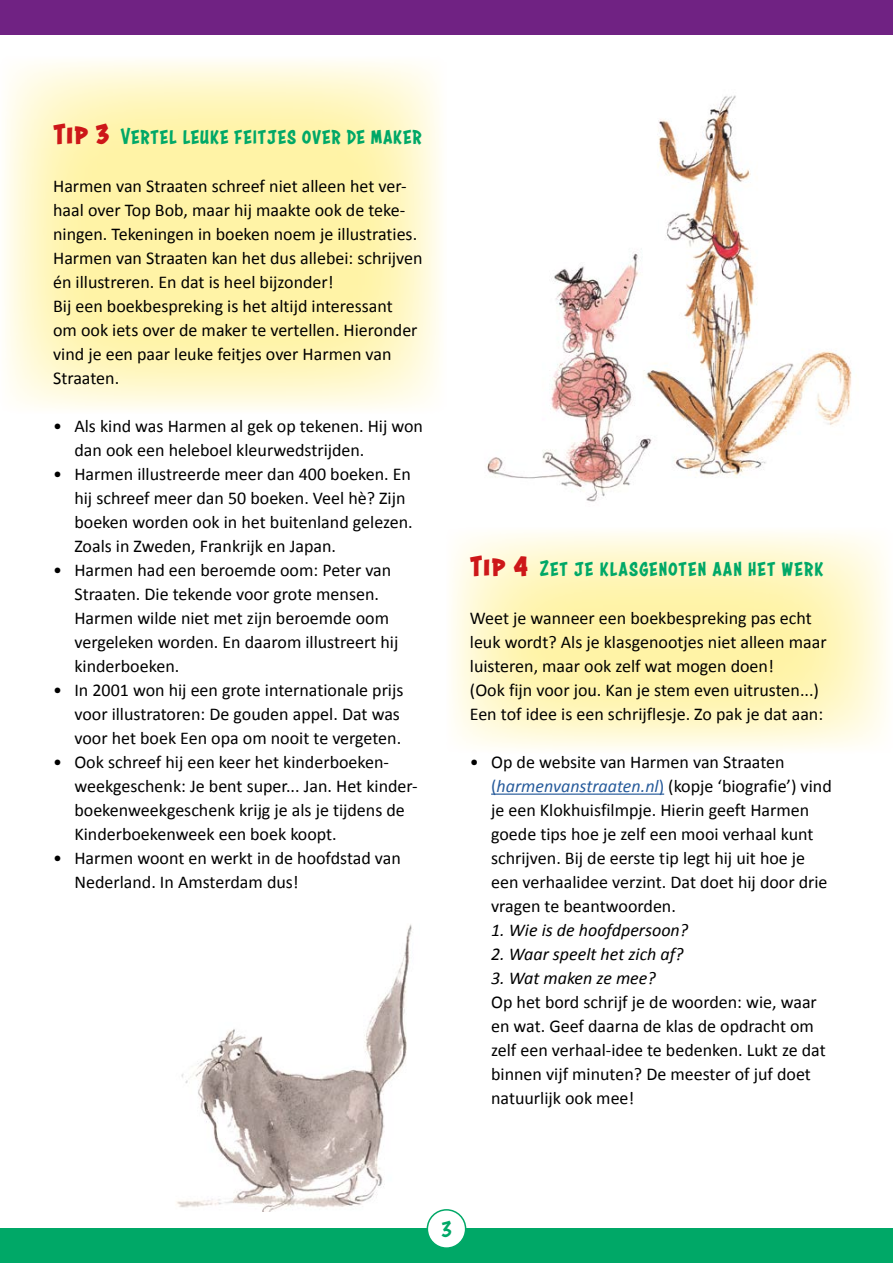
<style>
.page{position:relative;width:893px;height:1263px;background:#fff}
.page>*{position:absolute;margin:0;border:0;box-sizing:border-box;transform-origin:0 0}
.t1{font:24px "Astounder Squared BB";letter-spacing:.04em;color:#00a867}
.t2{font:18px/24px "Calibri";color:#000}
.t3{font:italic 18px "Calibri";color:#000}
.s1{font-weight:700;font-size:30px;color:#cd1719}
.s2{color:#275b9b}
.s3{font-style:italic;color:#275b9b}
</style>
<div class="page">
<div style="left:0;top:1229px;width:893px;height:34px;background:#00a867"></div>
<div style="left:427px;top:1210px;width:39px;height:38px;background:#fff;border-radius:50%"></div>
<div style="left:427px;top:1209px;width:39px;height:40px;border:2px solid #00a867;border-radius:50%"></div>
<img style="left:487px;top:95px;width:365px;height:407px">
<img style="left:176px;top:924px;width:236px;height:288px">
<svg style="left:5px;top:61px;width:435px;height:349px;background:#fff6be"></svg>
<svg style="left:452px;top:532px;width:434px;height:217px;background:#fff7c5"></svg>
<hr style="left:491px;top:793px;width:173px;height:2px;background:#275b9b">
<div style="left:0;top:0;width:893px;height:34px;background:#702283"></div>
<h1 class="t1" style="left:53px;top:123px;width:370px"><span class="s1">Tip 3</span> Vertel leuke feitjes over de maker</h1>
<p class="t2" style="left:53px;top:174px;width:371px">Harmen van Straaten schreef niet alleen het ver&shy;haal over Top Bob, maar hij maakte ook de teke&shy;ningen. Tekeningen in boeken noem je illustraties.<br>Harmen van Straaten kan het dus allebei: schrijven én illustreren. En dat is heel bijzonder!<br>Bij een boekbespreking is het altijd interessant<br>om ook iets over de maker te vertellen. Hieronder vind je een paar leuke feitjes over Harmen van Straaten.</p>
<p class="t2" style="left:74px;top:414px;width:350px;text-indent:-21px">• Als kind was Harmen al gek op tekenen. Hij won dan ook een heleboel kleurwedstrijden.</p>
<p class="t2" style="left:74px;top:462px;width:340px;text-indent:-21px">• Harmen illustreerde meer dan 400 boeken. En hij schreef meer dan 50 boeken. Veel hè? Zijn boeken worden ook in het buitenland gelezen.<br>Zoals in Zweden, Frankrijk en Japan.</p>
<p class="t2" style="left:74px;top:558px;width:325px;text-indent:-21px">• Harmen had een beroemde oom: Peter van Straaten. Die tekende voor grote mensen.<br>Harmen wilde niet met zijn beroemde oom vergeleken worden. En daarom illustreert hij kinderboeken.</p>
<p class="t2" style="left:74px;top:678px;width:331px;text-indent:-21px">• In 2001 won hij een grote internationale prijs voor illustratoren: De gouden appel. Dat was voor het boek Een opa om nooit te vergeten.</p>
<p class="t2" style="left:74px;top:750px;width:345px;text-indent:-21px">• Ook schreef hij een keer het kinderboeken&shy;weekgeschenk: Je bent super... Jan. Het kinder&shy;boekenweekgeschenk krijg je als je tijdens de Kinderboekenweek een boek koopt.</p>
<p class="t2" style="left:74px;top:846px;width:328px;text-indent:-21px">• Harmen woont en werkt in de hoofdstad van<br>Nederland. In Amsterdam dus!</p>
<h1 class="t1" style="left:470px;top:555px;width:355px"><span class="s1">Tip 4</span> Zet je klasgenoten aan het werk</h1>
<p class="t2" style="left:470px;top:606px;width:358px">Weet je wanneer een boekbespreking pas echt leuk wordt? Als je klasgenootjes niet alleen maar luisteren, maar ook zelf wat mogen doen!<br>(Ook fijn voor jou. Kan je stem even uitrusten...)<br>Een tof idee is een schrijflesje. Zo pak je dat aan:</p>
<p class="t2" style="left:491px;top:750px;width:342px;text-indent:-21px">• Op de website van Harmen van Straaten <span class="s2">(</span><span class="s3">harmenvanstraaten.nl</span><span class="s2">)</span> (kopje ‘biografie’) vind je een Klokhuisfilmpje. Hierin geeft Harmen goede tips hoe je zelf een mooi verhaal kunt schrijven. Bij de eerste tip legt hij uit hoe je een verhaalidee verzint. Dat doet hij door drie vragen te beantwoorden.</p>
<p class="t3" style="left:491px;top:918px;width:199px">1. Wie is de hoofdpersoon?</p>
<p class="t3" style="left:491px;top:942px;width:194px">2. Waar speelt het zich af?</p>
<p class="t3" style="left:491px;top:966px;width:166px">3. Wat maken ze mee?</p>
<p class="t2" style="left:491px;top:990px;width:336px">Op het bord schrijf je de woorden: wie, waar en wat. Geef daarna de klas de opdracht om zelf een verhaal-idee te bedenken. Lukt ze dat binnen vijf minuten? De meester of juf doet natuurlijk ook mee!</p>
<h1 class="t1" style="left:441px;top:1216px;width:12px">3</h1>
</div>
